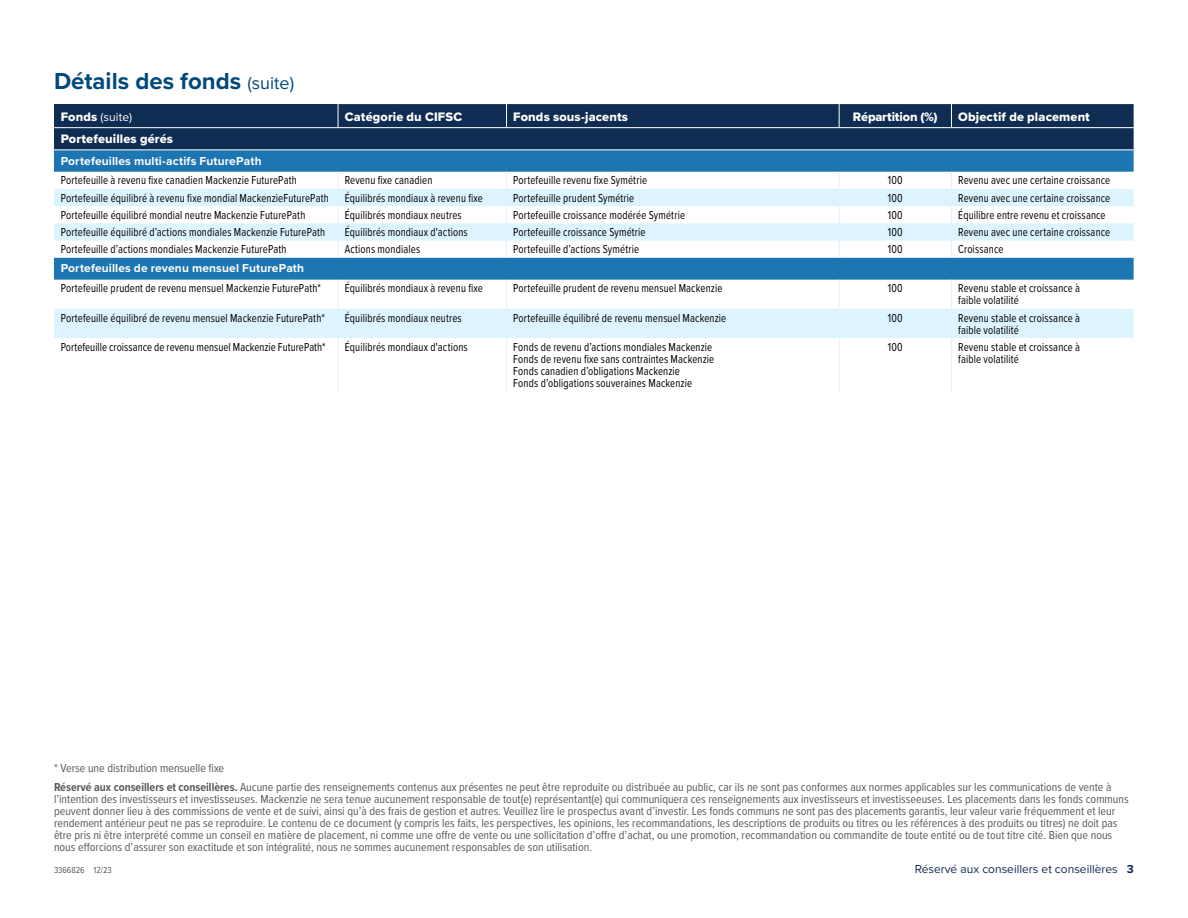
<style>
.page{position:relative;width:1188px;height:918px;background:#fff}
.page>*{position:absolute;margin:0;border:0;box-sizing:border-box;transform-origin:0 0}
.t1{font:700 24px "Proxima Nova";color:#00497c}
.t2{font:12.75px "Proxima Nova Extrabld";letter-spacing:.01em;color:#fff}
.t3{font:12.75px "Proxima Nova Extrabld";letter-spacing:-.01em;color:#fff}
.t4{font:12px/12px "Proxima Nova Cond";letter-spacing:.015em;color:#000;scale:.9 1}
.t5{font:12px/12px "Proxima Nova Cond";color:#58595b}
.t6{font:700 12px "Proxima Nova";letter-spacing:.01em;color:#fff}
.t7{font:12px "Proxima Nova";color:#0f2d52}
.t8{font:12px "Proxima Nova";letter-spacing:.015em;color:#fff}
.t9{font:9px "Proxima Nova Cond";color:#58595b}
.s1{font-weight:400;font-size:18px}
.s2{font-family:"Proxima Nova Extrabld";font-size:12.75px}
.s3{font-weight:700}
</style>
<div class="page">
<svg style="left:54px;top:151px;width:1080px;height:129px;fill:#1d75b1"></svg>
<svg style="left:54px;top:189px;width:1080px;height:52px;fill:#ddf4ff"></svg>
<svg style="left:506px;top:172px;width:1px;height:86px"></svg>
<svg style="left:839px;top:172px;width:1px;height:86px"></svg>
<hr style="left:506px;top:338px;width:1px;height:53px;background:#ddf4ff">
<hr style="left:839px;top:338px;width:1px;height:53px;background:#ddf4ff">
<svg style="left:951px;top:172px;width:1px;height:86px"></svg>
<hr style="left:951px;top:338px;width:1px;height:53px;background:#ddf4ff">
<svg style="left:338px;top:172px;width:1px;height:86px"></svg>
<svg style="left:54px;top:280px;width:1080px;height:58px"></svg>
<hr style="left:338px;top:338px;width:1px;height:53px;background:#ddf4ff">
<div style="left:54px;top:104px;width:1080px;height:46px;background:#0f2d52"></div>
<hr style="left:54px;top:127px;width:284px;height:1px;background:#fff">
<hr style="left:338px;top:127px;width:169px;height:1px;background:#fff">
<hr style="left:507px;top:127px;width:332px;height:1px;background:#fff">
<hr style="left:839px;top:127px;width:112px;height:1px;background:#fff">
<hr style="left:951px;top:127px;width:183px;height:1px;background:#fff">
<h1 class="t1" style="left:54px;top:63px;width:242px">Détails des fonds <span class="s1">(suite)</span></h1>
<p class="t8" style="left:61px;top:108px;width:73px"><span class="s2">Fonds</span> (suite)</p>
<p class="t2" style="left:345px;top:107px;width:119px">Catégorie du CIFSC</p>
<p class="t2" style="left:513px;top:107px;width:116px">Fonds sous-jacents</p>
<p class="t3" style="left:853px;top:107px;width:86px">Répartition (%)</p>
<p class="t2" style="left:958px;top:107px;width:133px">Objectif de placement</p>
<p class="t2" style="left:61px;top:129px;width:114px">Portefeuilles gérés</p>
<p class="t6" style="left:61px;top:152px;width:202px">Portefeuilles multi-actifs FuturePath</p>
<p class="t4" style="left:61px;top:174px;width:264px">Portefeuille à revenu fixe canadien Mackenzie FuturePath</p>
<p class="t4" style="left:345px;top:174px;width:99px">Revenu fixe canadien</p>
<p class="t4" style="left:513px;top:174px;width:150px">Portefeuille revenu fixe Symétrie</p>
<p class="t4" style="left:888px;top:174px;width:18px">100</p>
<p class="t4" style="left:958px;top:174px;width:170px">Revenu avec une certaine croissance</p>
<p class="t4" style="left:61px;top:191px;width:299px">Portefeuille équilibré à revenu fixe mondial MackenzieFuturePath</p>
<p class="t4" style="left:345px;top:191px;width:155px">Équilibrés mondiaux à revenu fixe</p>
<p class="t4" style="left:513px;top:191px;width:136px">Portefeuille prudent Symétrie</p>
<p class="t4" style="left:888px;top:191px;width:18px">100</p>
<p class="t4" style="left:958px;top:191px;width:170px">Revenu avec une certaine croissance</p>
<p class="t4" style="left:61px;top:208px;width:273px">Portefeuille équilibré mondial neutre Mackenzie FuturePath</p>
<p class="t4" style="left:345px;top:208px;width:132px">Équilibrés mondiaux neutres</p>
<p class="t4" style="left:513px;top:208px;width:192px">Portefeuille croissance modérée Symétrie</p>
<p class="t4" style="left:888px;top:208px;width:18px">100</p>
<p class="t4" style="left:958px;top:208px;width:165px">Équilibre entre revenu et croissance</p>
<p class="t4" style="left:61px;top:226px;width:295px">Portefeuille équilibré d’actions mondiales Mackenzie FuturePath</p>
<p class="t4" style="left:345px;top:226px;width:138px">Équilibrés mondiaux d'actions</p>
<p class="t4" style="left:513px;top:226px;width:149px">Portefeuille croissance Symétrie</p>
<p class="t4" style="left:888px;top:226px;width:18px">100</p>
<p class="t4" style="left:958px;top:226px;width:170px">Revenu avec une certaine croissance</p>
<p class="t4" style="left:61px;top:243px;width:252px">Portefeuille d’actions mondiales Mackenzie FuturePath</p>
<p class="t4" style="left:345px;top:243px;width:85px">Actions mondiales</p>
<p class="t4" style="left:513px;top:243px;width:141px">Portefeuille d’actions Symétrie</p>
<p class="t4" style="left:888px;top:243px;width:18px">100</p>
<p class="t4" style="left:958px;top:243px;width:52px">Croissance</p>
<p class="t6" style="left:61px;top:259px;width:245px">Portefeuilles de revenu mensuel FuturePath</p>
<p class="t4" style="left:61px;top:282px;width:291px">Portefeuille prudent de revenu mensuel Mackenzie FuturePath*</p>
<p class="t4" style="left:345px;top:282px;width:155px">Équilibrés mondiaux à revenu fixe</p>
<p class="t4" style="left:513px;top:282px;width:234px">Portefeuille prudent de revenu mensuel Mackenzie</p>
<p class="t4" style="left:888px;top:282px;width:18px">100</p>
<p class="t4" style="left:958px;top:282px;width:137px">Revenu stable et croissance à faible volatilité</p>
<p class="t4" style="left:61px;top:311px;width:295px">Portefeuille équilibré de revenu mensuel Mackenzie FuturePath*</p>
<p class="t4" style="left:345px;top:311px;width:132px">Équilibrés mondiaux neutres</p>
<p class="t4" style="left:513px;top:311px;width:238px">Portefeuille équilibré de revenu mensuel Mackenzie</p>
<p class="t4" style="left:888px;top:311px;width:18px">100</p>
<p class="t4" style="left:958px;top:311px;width:137px">Revenu stable et croissance à faible volatilité</p>
<p class="t4" style="left:61px;top:340px;width:296px">Portefeuille croissance de revenu mensuel Mackenzie FuturePath*</p>
<p class="t4" style="left:345px;top:340px;width:138px">Équilibrés mondiaux d'actions</p>
<p class="t4" style="left:513px;top:340px;width:225px">Fonds de revenu d’actions mondiales Mackenzie Fonds de revenu fixe sans contraintes Mackenzie Fonds canadien d’obligations Mackenzie<br>Fonds d’obligations souveraines Mackenzie</p>
<p class="t4" style="left:888px;top:340px;width:18px">100</p>
<p class="t4" style="left:958px;top:340px;width:137px">Revenu stable et croissance à faible volatilité</p>
<p class="t5" style="left:54px;top:758px;width:1059px;line-height:18.8px">* Verse une distribution mensuelle fixe<br><span class="s3">Réservé aux conseillers et conseillères.</span> Aucune partie des renseignements contenus aux présentes ne peut être reproduite ou distribuée au public, car ils ne sont pas conformes aux normes applicables sur les communications de vente à</p>
<p class="t5" style="left:54px;top:792px;width:1076px">l’intention des investisseurs et investisseuses. Mackenzie ne sera tenue aucunement responsable de tout(e) représentant(e) qui communiquera ces renseignements aux investisseurs et investisseeuses. Les placements dans les fonds communs peuvent donner lieu à des commissions de vente et de suivi, ainsi qu’à des frais de gestion et autres. Veuillez lire le prospectus avant d’investir. Les fonds communs ne sont pas des placements garantis, leur valeur varie fréquemment et leur rendement antérieur peut ne pas se reproduire. Le contenu de ce document (y compris les faits, les perspectives, les opinions, les recommandations, les descriptions de produits ou titres ou les références à des produits ou titres) ne doit pas être pris ni être interprété comme un conseil en matière de placement, ni comme une offre de vente ou une sollicitation d’offre d’achat, ou une promotion, recommandation ou commandite de toute entité ou de tout titre cité. Bien que nous nous efforcions d’assurer son exactitude et son intégralité, nous ne sommes aucunement responsables de son utilisation.</p>
<p class="t9" style="left:54px;top:864px;width:59px">3366826 12/23</p>
<p class="t7" style="left:915px;top:861px;width:221px">Réservé aux conseillers et conseillères <span class="s3">3</span></p>
</div>
